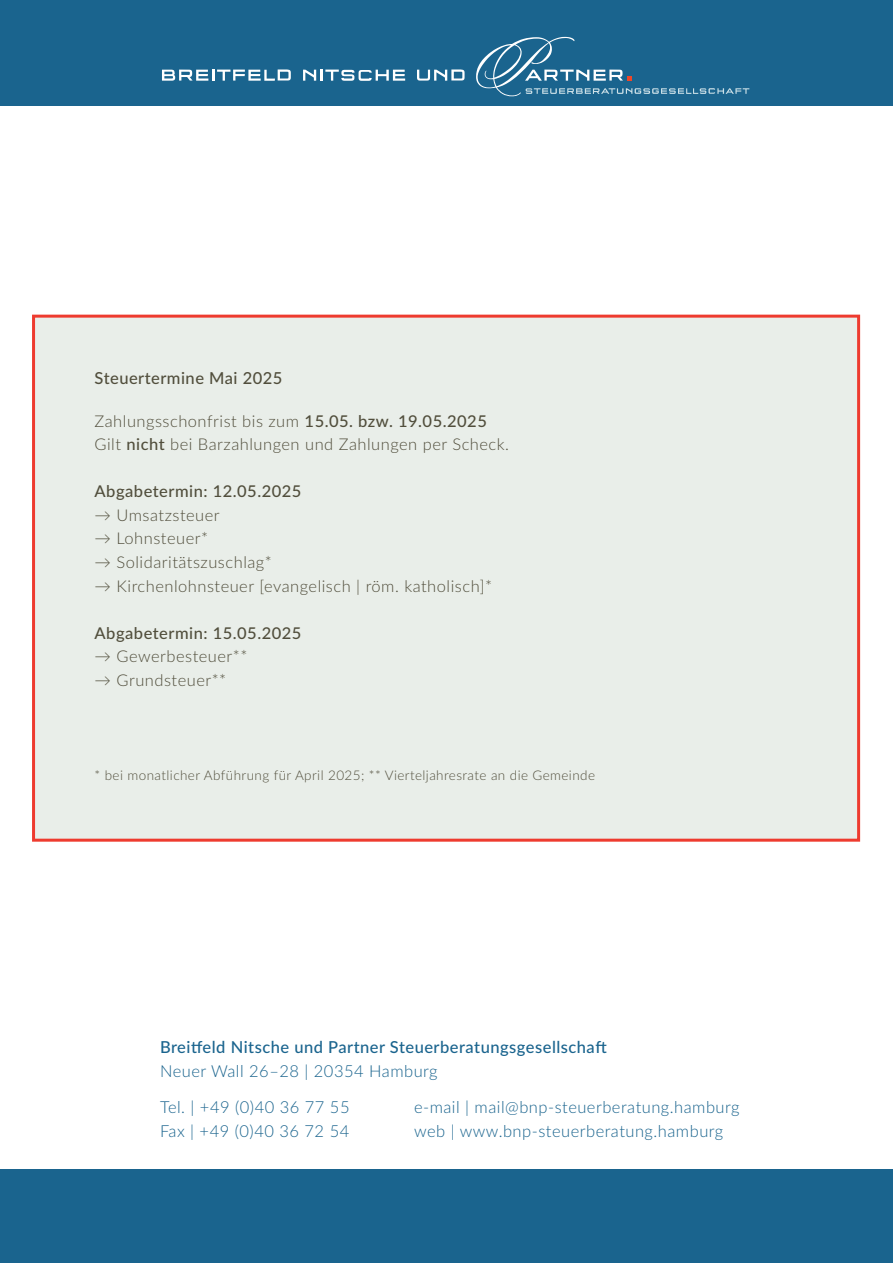
<style>
.page{position:relative;width:893px;height:1263px;background:#fff}
.page>*{position:absolute;margin:0;border:0;box-sizing:border-box;transform-origin:0 0}
.t1{font:300 16.5px/36px "Lato";letter-spacing:.03em;color:#1a648e}
.t2{font:500 16.5px "Lato";letter-spacing:.03em;color:#1a648e}
.t3{font:500 16.5px "Lato";letter-spacing:.03em;color:#514e3c}
.t4{font:300 16.2px/23.5px "Lato";letter-spacing:.03em;color:#514e3c}
.t5{font:500 16.2px "Lato";letter-spacing:.03em;color:#514e3c}
.t6{font:300 13.2px "Lato";letter-spacing:.03em;color:#514e3c}
.s1{font-weight:500}
</style>
<div class="page">
<div style="left:32px;top:315px;width:828px;height:527px;background:#e9eee9;border:3px solid #ee3b2f"></div>
<div style="left:0;top:0;width:893px;height:105px;background:#1a648e"></div>
<svg style="left:162px;top:69px;width:129px;height:12px"></svg>
<svg style="left:303px;top:70px;width:102px;height:11px"></svg>
<svg style="left:417px;top:69px;width:48px;height:12px"></svg>
<svg style="left:476px;top:37px;width:273px;height:59px"></svg>
<div style="left:0;top:1169px;width:893px;height:94px;background:#1a648e"></div>
<p class="t3" style="left:95px;top:366px;width:189px">Steuertermine Mai 2025</p>
<p class="t4" style="left:95px;top:408px;width:416px">Zahlungsschonfrist bis zum <span class="s1">15.05. bzw. 19.05.2025<br></span>Gilt <span class="s1">nicht</span> bei Barzahlungen und Zahlungen per Scheck.</p>
<p class="t5" style="left:95px;top:480px;width:208px">Abgabetermin: 12.05.2025</p>
<p class="t4" style="left:95px;top:503px;width:127px">→ Umsatzsteuer</p>
<p class="t4" style="left:95px;top:526px;width:115px">→ Lohnsteuer*</p>
<p class="t4" style="left:95px;top:550px;width:179px">→ Solidaritätszuschlag*</p>
<p class="t4" style="left:95px;top:573px;width:399px">→ Kirchenlohnsteuer [evangelisch | röm. katholisch]*</p>
<p class="t5" style="left:95px;top:621px;width:208px">Abgabetermin: 15.05.2025</p>
<p class="t4" style="left:95px;top:644px;width:154px">→ Gewerbesteuer**</p>
<p class="t4" style="left:95px;top:668px;width:133px">→ Grundsteuer**</p>
<p class="t6" style="left:95px;top:766px;width:502px">* bei monatlicher Abführung für April 2025; ** Vierteljahresrate an die Gemeinde</p>
<p class="t2" style="left:160px;top:1035px;width:448px">Breitfeld Nitsche und Partner Steuerberatungsgesellschaft</p>
<p class="t1" style="left:160px;top:1052px;width:279px">Neuer Wall 26–28 | 20354 Hamburg<br>Tel. | +49 (0)40 36 77 55</p>
<p class="t1" style="left:160px;top:1112px;width:191px">Fax | +49 (0)40 36 72 54</p>
<p class="t1" style="left:414px;top:1094px;width:327px;line-height:24px">e-mail | mail@bnp-steuerberatung.hamburg web | www.bnp-steuerberatung.hamburg</p>
</div>
